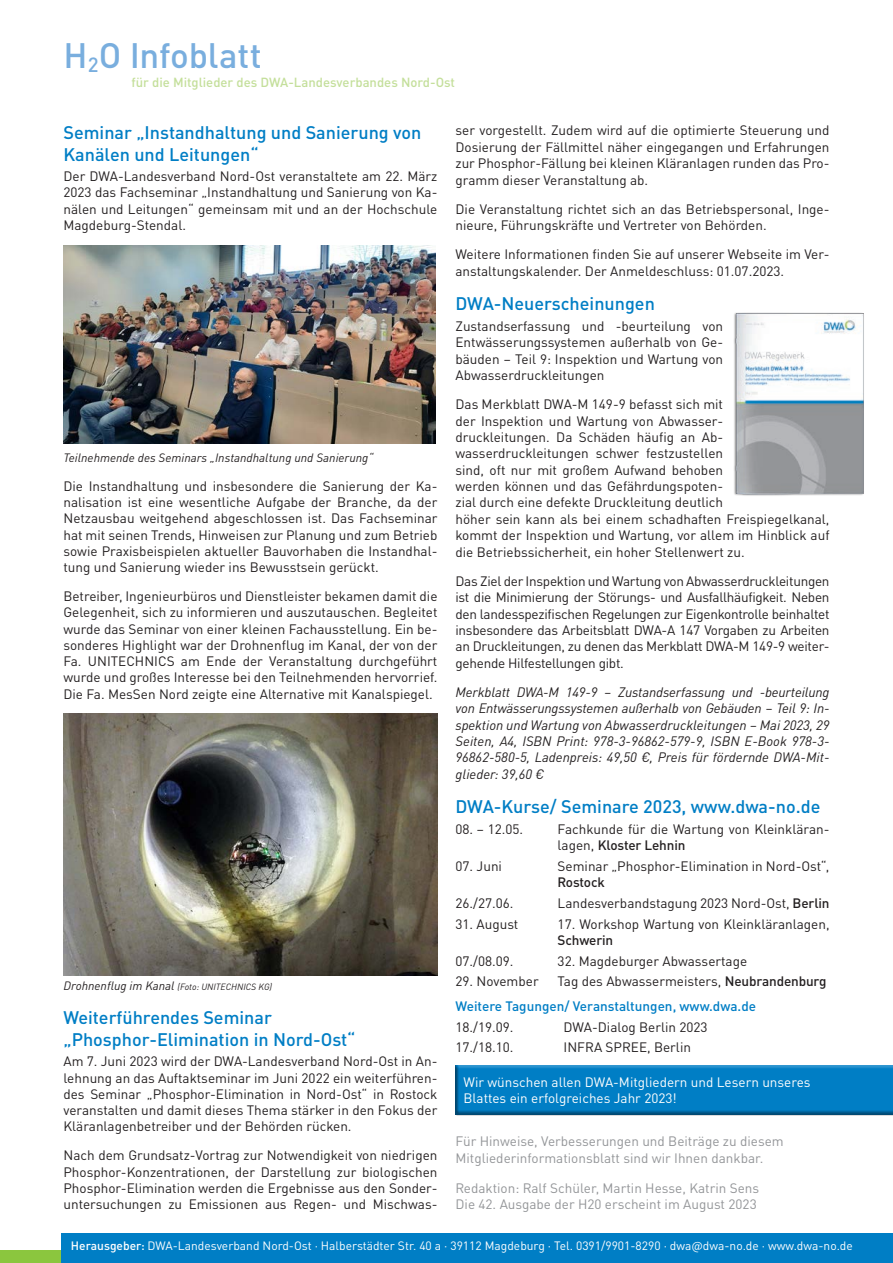
<style>
.page{position:relative;width:893px;height:1263px;background:#fff}
.page>*{position:absolute;margin:0;border:0;box-sizing:border-box;transform-origin:0 0}
.Ü1{font:500 34.95px "DINOT";letter-spacing:-.005em;color:#79aede}
.Ü2{font:500 18px/21.6px "DINOT";color:#007ec5}
.Fließtext{font:13.5px/16.4px "DINOT";color:#231f20;text-align:justify}
.Bibliografische_Date{font:italic 13.5px/16.4px "DINOT";color:#231f20;text-align:justify}
.Fließtext-2{font:13.5px/16.4px "DINOT";color:#939598}
.t1{font:13.5px/16.2px "DINOT";color:#fff}
.Medium_blau{font:500 13.5px "DINOT";color:#007ec5}
.Ü2-2{font:500 13.05px "DINOT";color:#c4df9b}
.Medium{font:12px "DINOT";color:#fff}
.BU{font:italic 12px "DINOT";color:#231f20}
.BU-2{font:italic 9px "DINOT";color:#231f20}
.s1{font-weight:500}
.s2{font-size:12px}
</style>
<div class="page">
<img style="left:63px;top:245px;width:372px;height:198px">
<img style="left:63px;top:713px;width:375px;height:262px">
<div style="left:0;top:1249px;width:61px;height:13px;background:#8bc63e"></div>
<div style="left:61px;top:1232px;width:831px;height:30px;background:#007ec5"></div>
<img style="left:734px;top:312px;width:130px;height:184px">
<div style="left:452px;top:1063px;width:440px;height:53px;background:#231f20;opacity:.5"></div>
<p class="Ü1" style="left:63px;top:28px;width:200px">H<sub>2</sub>O Infoblatt</p>
<p class="Ü2-2" style="left:131px;top:72px;width:325px">für die Mitglieder des DWA-Landesverbandes Nord-Ost</p>
<p class="Fließtext" style="left:455px;top:121px;width:375px">ser vorgestellt. Zudem wird auf die optimierte Steuerung und Dosierung der Fällmittel näher eingegangen und Erfahrungen zur Phosphor-Fällung bei kleinen Kläranlagen runden das Pro&shy;gramm dieser Veranstaltung ab.</p>
<p class="Fließtext" style="left:455px;top:200px;width:375px">Die Veranstaltung richtet sich an das Betriebspersonal, Inge&shy;nieure, Führungskräfte und Vertreter von Behörden.</p>
<p class="Fließtext" style="left:455px;top:245px;width:375px">Weitere Informationen finden Sie auf unserer Webseite im Ver&shy;anstaltungskalender. Der Anmeldeschluss: 01.07.2023.</p>
<p class="Ü2" style="left:455px;top:292px;width:201px">DWA-Neuerscheinungen</p>
<p class="Fließtext" style="left:455px;top:317px;width:269px">Zustandserfassung und -beurteilung von Entwässerungssystemen außerhalb von Ge&shy;bäuden – Teil 9: Inspektion und Wartung von Abwasserdruckleitungen</p>
<p class="Fließtext" style="left:455px;top:395px;width:375px;text-align:left">Das Merkblatt DWA-M 149-9 befasst sich mit<br>der Inspektion und Wartung von Abwasser-<br>druckleitungen. Da Schäden häufig an Ab&shy;wasserdruckleitungen schwer festzustellen<br>sind, oft nur mit großem Aufwand behoben<br>werden können und das Gefährdungspoten-<br>zial durch eine defekte Druckleitung deutlich<br>höher sein kann als bei einem schadhaften Freispiegelkanal, kommt der Inspektion und Wartung, vor allem im Hinblick auf die Betriebssicherheit, ein hoher Stellenwert zu.</p>
<p class="Fließtext" style="left:455px;top:571px;width:375px">Das Ziel der Inspektion und Wartung von Abwasserdruckleitungen ist die Minimierung der Störungs- und Ausfallhäufigkeit. Neben den landesspezifischen Regelungen zur Eigenkontrolle beinhaltet insbesondere das Arbeitsblatt DWA-A 147 Vorgaben zu Arbeiten an Druckleitungen, zu denen das Merkblatt DWA-M 149-9 weiter&shy;gehende Hilfestellungen gibt.</p>
<p class="Bibliografische_Date" style="left:455px;top:683px;width:375px">Merkblatt DWA-M 149-9 – Zustandserfassung und -beurteilung von Entwässerungssystemen außerhalb von Gebäuden – Teil 9: In&shy;spektion und Wartung von Abwasserdruckleitungen – Mai 2023, 29<br>Seiten, A4, ISBN Print: 978-3-96862-579-9, ISBN E-Book 978-3- 96862-580-5, Ladenpreis: 49,50 €, Preis für fördernde DWA-Mit&shy;glieder: 39,60 €</p>
<p class="Ü2" style="left:455px;top:794px;width:366px">DWA-Kurse/ Seminare 2023, www.dwa-no.de</p>
<p class="Fließtext" style="left:455px;top:819px;width:69px">08. – 12.05.</p>
<p class="Fließtext" style="left:557px;top:819px;width:273px">Fachkunde für die Wartung von Kleinkläran&shy;lagen, <span class="s1">Kloster Lehnin</span></p>
<p class="Fließtext" style="left:455px;top:856px;width:48px">07. Juni</p>
<p class="Fließtext" style="left:557px;top:856px;width:273px">Seminar „Phosphor-Elimination in Nord-Ost“,<br><span class="s1">Rostock</span></p>
<p class="Fließtext" style="left:455px;top:893px;width:60px">26./27.06.</p>
<p class="Fließtext" style="left:557px;top:893px;width:273px">Landesverbandstagung 2023 Nord-Ost, <span class="s1">Berlin</span></p>
<p class="Fließtext" style="left:455px;top:914px;width:64px">31. August</p>
<p class="Fließtext" style="left:557px;top:914px;width:273px">17. Workshop Wartung von Kleinkläranlagen,<br><span class="s1">Schwerin</span></p>
<p class="Fließtext" style="left:455px;top:951px;width:60px">07./08.09.</p>
<p class="Fließtext" style="left:557px;top:951px;width:191px">32. Magdeburger Abwassertage</p>
<p class="Fließtext" style="left:455px;top:972px;width:85px">29. November</p>
<p class="Fließtext" style="left:557px;top:972px;width:270px">Tag des Abwassermeisters, <span class="s1">Neubrandenburg</span></p>
<p class="Medium_blau" style="left:455px;top:995px;width:302px">Weitere Tagungen/ Veranstaltungen, www.dwa.de</p>
<p class="Fließtext" style="left:455px;top:1017px;width:60px">18./19.09.</p>
<p class="Fließtext" style="left:563px;top:1017px;width:145px">DWA-Dialog Berlin 2023</p>
<p class="Fließtext" style="left:455px;top:1038px;width:60px">17./18.10.</p>
<p class="Fließtext" style="left:563px;top:1038px;width:129px">INFRA SPREE, Berlin</p>
<p class="Ü2" style="left:63px;top:120px;width:359px">Seminar „Instandhaltung und Sanierung von<br>Kanälen und Leitungen“</p>
<p class="Fließtext" style="left:63px;top:167px;width:375px">Der DWA-Landesverband Nord-Ost veranstaltete am 22. März 2023 das Fachseminar „Instandhaltung und Sanierung von Ka&shy;nälen und Leitungen“ gemeinsam mit und an der Hochschule Magdeburg-Stendal.</p>
<p class="BU" style="left:63px;top:448px;width:311px">Teilnehmende des Seminars „Instandhaltung und Sanierung“</p>
<p class="Fließtext" style="left:63px;top:477px;width:375px">Die Instandhaltung und insbesondere die Sanierung der Ka&shy;nalisation ist eine wesentliche Aufgabe der Branche, da der Netzausbau weitgehend abgeschlossen ist. Das Fachseminar hat mit seinen Trends, Hinweisen zur Planung und zum Betrieb sowie Praxisbeispielen aktueller Bauvorhaben die Instandhal&shy;tung und Sanierung wieder ins Bewusstsein gerückt.</p>
<p class="Fließtext" style="left:63px;top:587px;width:375px">Betreiber, Ingenieurbüros und Dienstleister bekamen damit die Gelegenheit, sich zu informieren und auszutauschen. Begleitet wurde das Seminar von einer kleinen Fachausstellung. Ein be&shy;sonderes Highlight war der Drohnenflug im Kanal, der von der Fa. UNITECHNICS am Ende der Veranstaltung durchgeführt wurde und großes Interesse bei den Teilnehmenden hervorrief.<br>Die Fa. MesSen Nord zeigte eine Alternative mit Kanalspiegel.</p>
<p class="BU-2" style="left:63px;top:979px;width:210px"><span class="s2">Drohnenflug im Kanal</span> (Foto: UNITECHNICS KG)</p>
<p class="Ü2" style="left:63px;top:1005px;width:293px">Weiterführendes Seminar „Phosphor-Elimination in Nord-Ost“</p>
<p class="Fließtext" style="left:63px;top:1052px;width:375px">Am 7. Juni 2023 wird der DWA-Landesverband Nord-Ost in An&shy;lehnung an das Auftaktseminar im Juni 2022 ein weiterführen&shy;des Seminar „Phosphor-Elimination in Nord-Ost“ in Rostock veranstalten und damit dieses Thema stärker in den Fokus der Kläranlagenbetreiber und der Behörden rücken.</p>
<p class="Fließtext" style="left:63px;top:1146px;width:375px">Nach dem Grundsatz-Vortrag zur Notwendigkeit von niedrigen Phosphor-Konzentrationen, der Darstellung zur biologischen Phosphor-Elimination werden die Ergebnisse aus den Sonder&shy;untersuchungen zu Emissionen aus Regen- und Mischwas-</p>
<p class="t1" style="left:463px;top:1072px;width:348px">Wir wünschen allen DWA-Mitgliedern und Lesern unseres<br>Blattes ein erfolgreiches Jahr 2023!</p>
<p class="Fließtext-2" style="left:455px;top:1132px;width:329px">Für Hinweise, Verbesserungen und Beiträge zu diesem<br>Mitgliederinformationsblatt sind wir Ihnen dankbar.</p>
<p class="Fließtext-2" style="left:455px;top:1178px;width:305px">Redaktion: Ralf Schüler, Martin Hesse, Katrin Sens<br>Die 42. Ausgabe der H20 erscheint im August 2023</p>
<p class="Medium" style="left:71px;top:1236px;width:783px"><span class="s1">Herausgeber:</span> DWA-Landesverband Nord-Ost · Halberstädter Str. 40 a · 39112 Magdeburg · Tel. 0391/9901-8290 · dwa@dwa-no.de · www.dwa-no.de</p>
</div>
